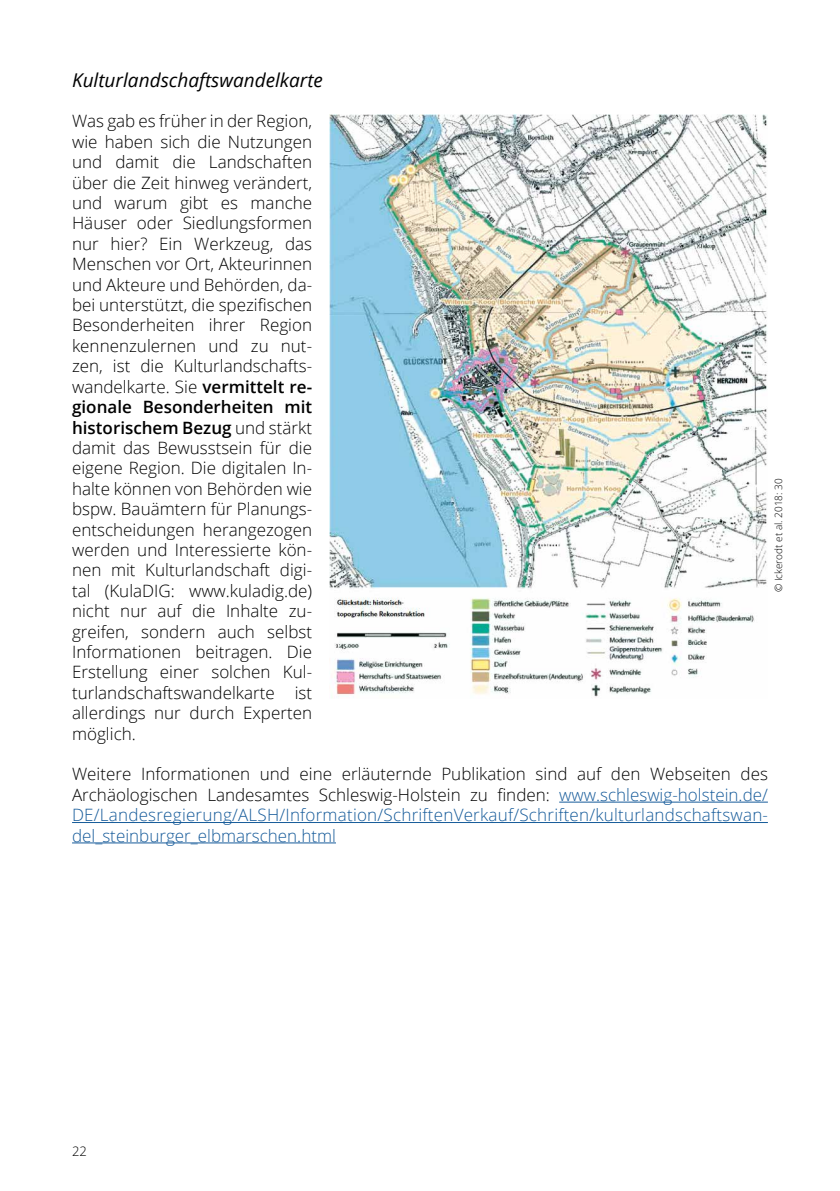
<style>
.page{position:relative;width:840px;height:1191px;background:#fff}
.page>*{position:absolute;margin:0;border:0;box-sizing:border-box;transform-origin:0 0}
.t1{font:italic 19px "Open Sans";color:#000}
.t2{font:300 17px/20.4px "Open Sans";color:#000;text-align:justify}
.t3{font:300 17px/20.4px "Open Sans";color:#165b9a;text-align:justify}
.t4{font:300 13px "Open Sans";color:#000}
.t5{font:300 10px "Open Sans";color:#000}
.s1{font-weight:600}
.s2{color:#000}
</style>
<div class="page">
<img style="left:329px;top:115px;width:438px;height:583px">
<hr style="left:559px;top:801px;width:208px;height:1px;background:#165b9a">
<hr style="left:72px;top:822px;width:695px;height:1px;background:#165b9a">
<hr style="left:72px;top:842px;width:264px;height:1px;background:#165b9a">
<p class="t1" style="left:72px;top:67px;width:252px">Kulturlandschaftswandelkarte</p>
<p class="t2" style="left:72px;top:111px;width:241px">Was gab es früher in der Region, wie haben sich die Nutzungen und damit die Landschaften über die Zeit hinweg verändert, und warum gibt es manche Häuser oder Siedlungsformen nur hier? Ein Werkzeug, das Menschen vor Ort, Akteurinnen und Akteure und Behörden, da&shy;bei unterstützt, die spezifischen Besonderheiten ihrer Region kennenzulernen und zu nut&shy;zen, ist die Kulturlandschafts&shy;wandelkarte. Sie <span class="s1">vermittelt re&shy;gionale Besonderheiten mit historischem Bezug</span> und stärkt damit das Bewusstsein für die eigene Region. Die digitalen In&shy;halte können von Behörden wie bspw. Bauämtern für Planungs&shy;entscheidungen herangezogen werden und Interessierte kön&shy;nen mit Kulturlandschaft digi&shy;tal (KulaDIG: www.kuladig.de) nicht nur auf die Inhalte zu&shy;greifen, sondern auch selbst Informationen beitragen. Die Erstellung einer solchen Kul&shy;turlandschaftswandelkarte ist allerdings nur durch Experten möglich.</p>
<p class="t3" style="left:72px;top:763px;width:697px"><span class="s2">Weitere Informationen und eine erläuternde Publikation sind auf den Webseiten des Archäologischen Landesamtes Schleswig-Holstein zu finden:</span> www.schleswig-holstein.de/ DE/Landesregierung/ALSH/Information/SchriftenVerkauf/Schriften/kulturlandschaftswan&shy;del_steinburger_elbmarschen.html</p>
<p class="t5" style="left:771px;top:592px;width:115px;rotate:-90deg">© Ickerodt et al. 2018: 30</p>
<p class="t4" style="left:72px;top:1142px;width:16px">22</p>
</div>
